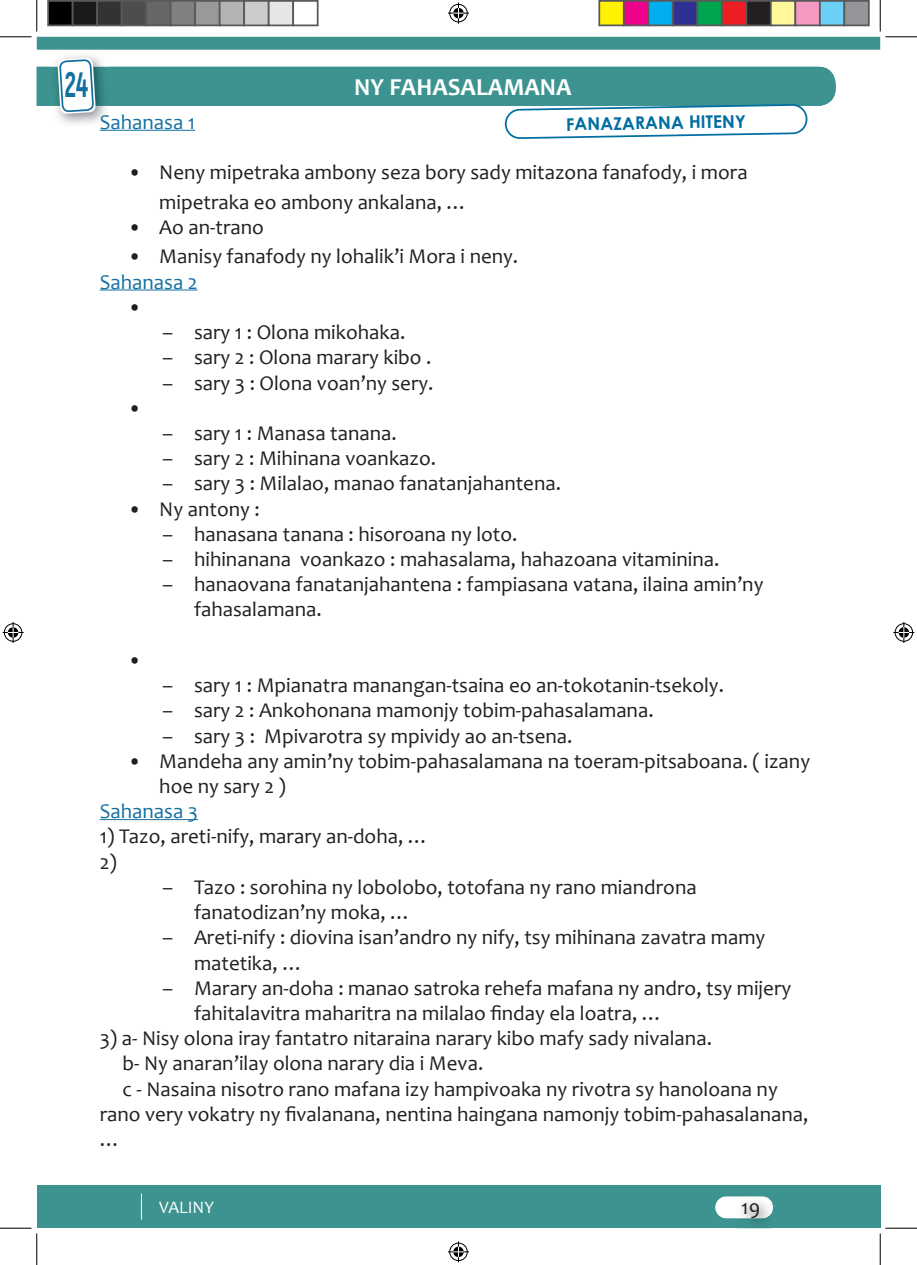
<style>
.page{position:relative;width:917px;height:1265px;background:#fff}
.page>*{position:absolute;margin:0;border:0;box-sizing:border-box;transform-origin:0 0}
.t1{font:800 35px "Akrobat";color:#1370a0;scale:.75 1}
.t2{font:700 24.5px "Candara";color:#fff}
.t3{font:21px/25.2px "Candara";color:#231f20}
.t4{font:21px "Candara";color:#1570a2}
.t5{font:700 17.5px "Century Gothic";color:#006ea1}
.t6{font:17.5px "Candara";color:#fff}
</style>
<div class="page">
<div style="left:37px;top:1185px;width:843px;height:42px;background:#3d938f"></div>
<div style="left:715px;top:1196px;width:58px;height:21px;background:#fff;border-radius:11px"></div>
<img style="left:737px;top:1217px;width:30px;height:6px">
<img style="left:741px;top:1197px;width:31px;height:20px">
<svg style="left:141px;top:1193px;width:1px;height:26px"></svg>
<hr style="left:100px;top:289px;width:97px;height:1px;background:#1570a2">
<hr style="left:100px;top:819px;width:98px;height:1px;background:#1570a2">
<svg style="left:37px;top:37px;width:843px;height:102px"></svg>
<hr style="left:0;top:36px;width:32px;height:1px;background:#000">
<hr style="left:885px;top:36px;width:32px;height:1px;background:#000">
<hr style="left:0;top:1227px;width:32px;height:1px;background:#000">
<hr style="left:885px;top:1227px;width:32px;height:1px;background:#000">
<hr style="left:36px;top:0;width:1px;height:32px;background:#000">
<hr style="left:36px;top:1233px;width:1px;height:31px;background:#000">
<hr style="left:880px;top:0;width:1px;height:32px;background:#000">
<hr style="left:880px;top:1233px;width:1px;height:31px;background:#000">
<svg style="left:448px;top:3px;width:21px;height:21px"></svg>
<svg style="left:448px;top:1241px;width:21px;height:20px"></svg>
<svg style="left:3px;top:622px;width:21px;height:21px"></svg>
<svg style="left:893px;top:622px;width:21px;height:21px"></svg>
<div style="left:48px;top:1px;width:25px;height:24px;background:#000"></div>
<div style="left:47px;top:0;width:27px;height:26px;border:2px solid #595959"></div>
<div style="left:73px;top:1px;width:24px;height:24px;background:#1a1a1a"></div>
<div style="left:72px;top:0;width:26px;height:26px;border:2px solid #595959"></div>
<div style="left:97px;top:1px;width:25px;height:24px;background:#333"></div>
<div style="left:96px;top:0;width:26px;height:26px;border:2px solid #595959"></div>
<div style="left:122px;top:1px;width:24px;height:24px;background:#4d4d4d"></div>
<div style="left:121px;top:0;width:26px;height:26px;border:2px solid #595959"></div>
<div style="left:146px;top:1px;width:25px;height:24px;background:#666"></div>
<div style="left:145px;top:0;width:27px;height:26px;border:2px solid #595959"></div>
<div style="left:171px;top:1px;width:24px;height:24px;background:#808080"></div>
<div style="left:170px;top:0;width:26px;height:26px;border:2px solid #595959"></div>
<div style="left:195px;top:1px;width:25px;height:24px;background:#999"></div>
<div style="left:194px;top:0;width:26px;height:26px;border:2px solid #595959"></div>
<div style="left:220px;top:1px;width:24px;height:24px;background:#b3b3b3"></div>
<div style="left:219px;top:0;width:26px;height:26px;border:2px solid #595959"></div>
<div style="left:244px;top:1px;width:25px;height:24px;background:#ccc"></div>
<div style="left:243px;top:0;width:27px;height:26px;border:2px solid #595959"></div>
<div style="left:269px;top:1px;width:24px;height:24px;background:#e6e6e6"></div>
<div style="left:268px;top:0;width:26px;height:26px;border:2px solid #595959"></div>
<div style="left:292px;top:0;width:26px;height:26px;border:2px solid #595959"></div>
<div style="left:599px;top:1px;width:25px;height:24px;background:#fff101"></div>
<div style="left:598px;top:0;width:27px;height:26px;border:2px solid #595959"></div>
<div style="left:624px;top:1px;width:24px;height:24px;background:#ed028c"></div>
<div style="left:623px;top:0;width:26px;height:26px;border:2px solid #595959"></div>
<div style="left:648px;top:1px;width:25px;height:24px;background:#00aeef"></div>
<div style="left:647px;top:0;width:27px;height:26px;border:2px solid #595959"></div>
<div style="left:673px;top:1px;width:24px;height:24px;background:#2e3092"></div>
<div style="left:672px;top:0;width:26px;height:26px;border:2px solid #595959"></div>
<div style="left:697px;top:1px;width:25px;height:24px;background:#00a54f"></div>
<div style="left:696px;top:0;width:27px;height:26px;border:2px solid #595959"></div>
<div style="left:722px;top:1px;width:24px;height:24px;background:#ee1d23"></div>
<div style="left:721px;top:0;width:26px;height:26px;border:2px solid #595959"></div>
<div style="left:746px;top:1px;width:25px;height:24px;background:#231f20"></div>
<div style="left:745px;top:0;width:27px;height:26px;border:2px solid #595959"></div>
<div style="left:771px;top:1px;width:24px;height:24px;background:#fff79a"></div>
<div style="left:770px;top:0;width:26px;height:26px;border:2px solid #595959"></div>
<div style="left:795px;top:1px;width:25px;height:24px;background:#f499c2"></div>
<div style="left:794px;top:0;width:27px;height:26px;border:2px solid #595959"></div>
<div style="left:820px;top:1px;width:24px;height:24px;background:#6bcff6"></div>
<div style="left:819px;top:0;width:26px;height:26px;border:2px solid #595959"></div>
<div style="left:844px;top:1px;width:25px;height:24px;background:#939598"></div>
<div style="left:843px;top:0;width:27px;height:26px;border:2px solid #595959"></div>
<h1 class="t1" style="left:65px;top:63px;width:32px">24</h1>
<p class="t2" style="left:354px;top:71px;width:219px">NY FAHASALAMANA</p>
<p class="t4" style="left:100px;top:109px;width:97px">Sahanasa 1</p>
<p class="t3" style="left:159px;top:158px;width:590px;line-height:29.4px;text-indent:-32px">• Neny mipetraka ambony seza bory sady mitazona fanafody, i mora mipetraka eo ambony ankalana, …</p>
<p class="t3" style="left:128px;top:214px;width:138px">• Ao an-trano</p>
<p class="t3" style="left:128px;top:244px;width:392px">• Manisy fanafody ny lohalik’i Mora i neny.</p>
<p class="t4" style="left:100px;top:268px;width:99px">Sahanasa 2</p>
<p class="t3" style="left:128px;top:294px;width:15px">•</p>
<p class="t3" style="left:163px;top:319px;width:244px">– sary 1 : Olona mikohaka.</p>
<p class="t3" style="left:163px;top:344px;width:270px">– sary 2 : Olona marary kibo .</p>
<p class="t3" style="left:163px;top:370px;width:272px">– sary 3 : Olona voan’ny sery.</p>
<p class="t3" style="left:128px;top:395px;width:15px">•</p>
<p class="t3" style="left:163px;top:420px;width:236px">– sary 1 : Manasa tanana.</p>
<p class="t3" style="left:163px;top:445px;width:275px">– sary 2 : Mihinana voankazo.</p>
<p class="t3" style="left:163px;top:470px;width:400px">– sary 3 : Milalao, manao fanatanjahantena.</p>
<p class="t3" style="left:128px;top:496px;width:133px">• Ny antony :</p>
<p class="t3" style="left:163px;top:521px;width:356px">– hanasana tanana : hisoroana ny loto.</p>
<p class="t3" style="left:163px;top:546px;width:558px">– hihinanana voankazo : mahasalama, hahazoana vitaminina.</p>
<p class="t3" style="left:194px;top:571px;width:571px;text-indent:-32px">– hanaovana fanatanjahantena : fampiasana vatana, ilaina amin’ny fahasalamana.</p>
<p class="t5" style="left:566px;top:111px;width:181px;rotate:-1deg">FANAZARANA HITENY</p>
<p class="t3" style="left:128px;top:647px;width:15px">•</p>
<p class="t3" style="left:163px;top:672px;width:563px">– sary 1 : Mpianatra manangan-tsaina eo an-tokotanin-tsekoly.</p>
<p class="t3" style="left:163px;top:697px;width:493px">– sary 2 : Ankohonana mamonjy tobim-pahasalamana.</p>
<p class="t3" style="left:163px;top:722px;width:411px">– sary 3 : Mpivarotra sy mpividy ao an-tsena.</p>
<p class="t3" style="left:159px;top:748px;width:652px;text-indent:-32px">• Mandeha any amin’ny tobim-pahasalamana na toeram-pitsaboana. ( izany hoe ny sary 2 )</p>
<p class="t4" style="left:100px;top:798px;width:100px">Sahanasa 3</p>
<p class="t3" style="left:100px;top:823px;width:331px">1) Tazo, areti-nify, marary an-doha, …<br>2)</p>
<p class="t3" style="left:194px;top:874px;width:504px;text-indent:-32px">– Tazo : sorohina ny lobolobo, totofana ny rano miandrona fanatodizan’ny moka, …</p>
<p class="t3" style="left:194px;top:924px;width:573px;text-indent:-32px">– Areti-nify : diovina isan’andro ny nify, tsy mihinana zavatra mamy matetika, …</p>
<p class="t3" style="left:194px;top:974px;width:599px;text-indent:-32px">– Marary an-doha : manao satroka rehefa mafana ny andro, tsy mijery fahitalavitra maharitra na milalao finday ela loatra, …</p>
<p class="t3" style="left:100px;top:1025px;width:614px">3) a- Nisy olona iray fantatro nitaraina narary kibo mafy sady nivalana.</p>
<p class="t3" style="left:123px;top:1050px;width:362px">b- Ny anaran’ilay olona narary dia i Meva.</p>
<p class="t3" style="left:123px;top:1075px;width:657px">c - Nasaina nisotro rano mafana izy hampivoaka ny rivotra sy hanoloana ny</p>
<p class="t3" style="left:100px;top:1100px;width:710px">rano very vokatry ny fivalanana, nentina haingana namonjy tobim-pahasalanana,</p>
<p class="t3" style="left:100px;top:1126px;width:22px">…</p>
<p class="t6" style="left:159px;top:1195px;width:56px">VALINY</p>
<p class="t3" style="left:741px;top:1194px;width:20px">19</p>
</div>
